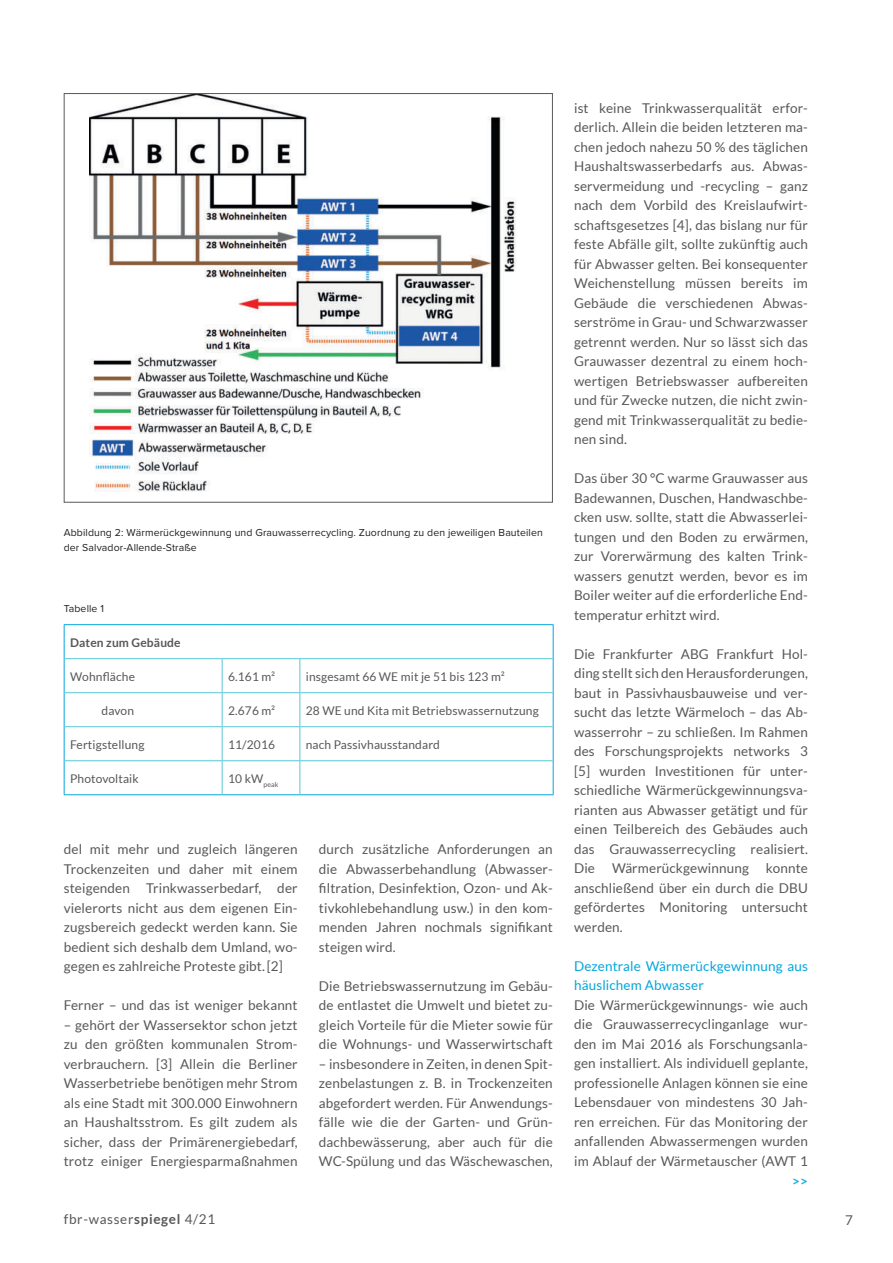
<style>
.page{position:relative;width:893px;height:1263px;background:#fff}
.page>*{position:absolute;margin:0;border:0;box-sizing:border-box;transform-origin:0 0}
.t1{font:13.5px/19.5px "Lato";letter-spacing:.01em;color:#57585a;text-align:justify}
.t2{font:13.5px/19.5px "Lato";letter-spacing:.01em;color:#05a6db}
.t3{font:13.5px "Lato";letter-spacing:.05em;color:#57585a}
.t4{font:600 13.5px "Lato";color:#05a6db}
.t5{font:12px "Lato";letter-spacing:.01em;color:#57585a}
.t6{font:700 12px "Lato";letter-spacing:.01em;color:#57585a}
.t7{font:10.5px/15px "Proxima Nova";letter-spacing:.01em;color:#231f20}
.s1{font-weight:700}
</style>
<div class="page">
<img style="left:89px;top:95px;width:427px;height:397px">
<hr style="left:64px;top:624px;width:158px;height:1px;background:#05a6db">
<hr style="left:64px;top:625px;width:1px;height:34px;background:#05a6db">
<hr style="left:222px;top:624px;width:78px;height:1px;background:#05a6db">
<hr style="left:300px;top:624px;width:254px;height:1px;background:#05a6db">
<hr style="left:553px;top:625px;width:1px;height:34px;background:#05a6db">
<hr style="left:64px;top:659px;width:1px;height:34px;background:#05a6db">
<hr style="left:553px;top:659px;width:1px;height:34px;background:#05a6db">
<hr style="left:64px;top:693px;width:1px;height:34px;background:#05a6db">
<hr style="left:553px;top:693px;width:1px;height:34px;background:#05a6db">
<hr style="left:64px;top:727px;width:1px;height:34px;background:#05a6db">
<hr style="left:553px;top:727px;width:1px;height:34px;background:#05a6db">
<hr style="left:64px;top:761px;width:1px;height:33px;background:#05a6db">
<hr style="left:553px;top:761px;width:1px;height:33px;background:#05a6db">
<hr style="left:64px;top:794px;width:158px;height:1px;background:#05a6db">
<hr style="left:222px;top:794px;width:78px;height:1px;background:#05a6db">
<hr style="left:300px;top:794px;width:254px;height:1px;background:#05a6db">
<hr style="left:65px;top:658px;width:157px;height:1px;background:#58c7d4">
<hr style="left:222px;top:658px;width:78px;height:1px;background:#58c7d4">
<hr style="left:222px;top:659px;width:1px;height:33px;background:#58c7d4">
<hr style="left:300px;top:658px;width:253px;height:1px;background:#58c7d4">
<hr style="left:299px;top:659px;width:1px;height:33px;background:#58c7d4">
<hr style="left:65px;top:692px;width:157px;height:1px;background:#58c7d4">
<hr style="left:222px;top:692px;width:78px;height:1px;background:#58c7d4">
<hr style="left:222px;top:693px;width:1px;height:33px;background:#58c7d4">
<hr style="left:300px;top:692px;width:253px;height:1px;background:#58c7d4">
<hr style="left:299px;top:693px;width:1px;height:33px;background:#58c7d4">
<hr style="left:65px;top:726px;width:157px;height:1px;background:#58c7d4">
<hr style="left:222px;top:726px;width:78px;height:1px;background:#58c7d4">
<hr style="left:222px;top:727px;width:1px;height:33px;background:#58c7d4">
<hr style="left:300px;top:726px;width:253px;height:1px;background:#58c7d4">
<hr style="left:299px;top:727px;width:1px;height:33px;background:#58c7d4">
<hr style="left:65px;top:760px;width:157px;height:1px;background:#58c7d4">
<hr style="left:222px;top:760px;width:78px;height:1px;background:#58c7d4">
<hr style="left:222px;top:761px;width:1px;height:33px;background:#58c7d4">
<hr style="left:300px;top:760px;width:253px;height:1px;background:#58c7d4">
<hr style="left:299px;top:761px;width:1px;height:33px;background:#58c7d4">
<p class="t7" style="left:64px;top:525px;width:480px">Abbildung 2: Wärmerückgewinnung und Grauwasserrecycling. Zuordnung zu den jeweiligen Bauteilen der Salvador-Allende-Straße</p>
<p class="t7" style="left:64px;top:601px;width:42px">Tabelle 1</p>
<p class="t6" style="left:70px;top:636px;width:112px">Daten zum Gebäude</p>
<p class="t5" style="left:70px;top:669px;width:66px">Wohn昀氀äche</p>
<p class="t5" style="left:228px;top:670px;width:48px">6.161 m²</p>
<p class="t5" style="left:306px;top:670px;width:200px">insgesamt 66 WE mit je 51 bis 123 m²</p>
<p class="t5" style="left:102px;top:704px;width:34px">davon</p>
<p class="t5" style="left:228px;top:704px;width:48px">2.676 m²</p>
<p class="t5" style="left:306px;top:704px;width:234px">28 WE und Kita mit Betriebswassernutzung</p>
<p class="t5" style="left:70px;top:738px;width:76px">Fertigstellung</p>
<p class="t5" style="left:228px;top:738px;width:48px">11/2016</p>
<p class="t5" style="left:306px;top:738px;width:136px">nach Passivhausstandard</p>
<p class="t5" style="left:70px;top:772px;width:70px">Photovoltaik</p>
<p class="t5" style="left:228px;top:772px;width:52px">10 kW<sub>peak</sub></p>
<p class="t1" style="left:64px;top:840px;width:235px">del mit mehr und zugleich längeren Trockenzeiten und daher mit einem steigenden Trinkwasserbedarf, der vielerorts nicht aus dem eigenen Ein&shy;zugsbereich gedeckt werden kann. Sie bedient sich deshalb dem Umland, wo&shy;gegen es zahlreiche Proteste gibt.[2]</p>
<p class="t1" style="left:64px;top:996px;width:235px">Ferner – und das ist weniger bekannt</p>
<p class="t1" style="left:64px;top:1015px;width:235px">– gehört der Wassersektor schon jetzt zu den größten kommunalen Strom&shy;verbrauchern. [3] Allein die Berliner Wasserbetriebe benötigen mehr Strom als eine Stadt mit 300.000 Einwohnern an Haushaltsstrom. Es gilt zudem als sicher, dass der Primärenergiebedarf, trotz einiger Energiesparmaßnahmen</p>
<p class="t1" style="left:319px;top:839px;width:235px">durch zusätzliche Anforderungen an die Abwasserbehandlung (Abwasser-昀椀ltration, Desinfektion, Ozon- und Ak&shy;tivkohlebehandlung usw.) in den kom&shy;menden Jahren nochmals signi昀椀kant steigen wird.</p>
<p class="t1" style="left:319px;top:976px;width:235px">Die Betriebswassernutzung im Gebäu&shy;de entlastet die Umwelt und bietet zu&shy;gleich Vorteile für die Mieter sowie für die Wohnungs- und Wasserwirtschaft</p>
<p class="t1" style="left:319px;top:1054px;width:235px">– insbesondere in Zeiten, in denen Spit&shy;zenbelastungen z. B. in Trockenzeiten abgefordert werden. Für Anwendungs&shy;fälle wie die der Garten- und Grün&shy;dachbewässerung, aber auch für die WC-Spülung und das Wäschewaschen,</p>
<p class="t1" style="left:574px;top:98px;width:235px">ist keine Trinkwasserqualität erfor&shy;derlich. Allein die beiden letzteren ma&shy;chen jedoch nahezu 50 % des täglichen Haushaltswasserbedarfs aus. Abwas&shy;servermeidung und -recycling – ganz nach dem Vorbild des Kreislaufwirt&shy;schaftsgesetzes [4], das bislang nur für feste Abfälle gilt, sollte zukünftig auch für Abwasser gelten. Bei konsequenter Weichenstellung müssen bereits im Gebäude die verschiedenen Abwas&shy;serströme in Grau- und Schwarzwasser getrennt werden. Nur so lässt sich das Grauwasser dezentral zu einem hoch&shy;wertigen Betriebswasser aufbereiten und für Zwecke nutzen, die nicht zwin&shy;gend mit Trinkwasserqualität zu bedie&shy;nen sind.</p>
<p class="t1" style="left:574px;top:469px;width:235px">Das über 30 °C warme Grauwasser aus Badewannen, Duschen, Handwaschbe&shy;cken usw. sollte, statt die Abwasserlei&shy;tungen und den Boden zu erwärmen, zur Vorerwärmung des kalten Trink&shy;wassers genutzt werden, bevor es im Boiler weiter auf die erforderliche End&shy;temperatur erhitzt wird.</p>
<p class="t1" style="left:574px;top:644px;width:235px">Die Frankfurter ABG Frankfurt Hol&shy;ding stellt sich den Herausforderungen, baut in Passivhausbauweise und ver&shy;sucht das letzte Wärmeloch – das Ab&shy;wasserrohr – zu schließen. Im Rahmen des Forschungsprojekts networks 3 [5] wurden Investitionen für unter&shy;schiedliche Wärmerückgewinnungsva&shy;rianten aus Abwasser getätigt und für einen Teilbereich des Gebäudes auch das Grauwasserrecycling realisiert.<br>Die</p>
<p class="t1" style="left:574px;top:859px;width:235px;text-indent:192px">konnte anschließend über ein durch die DBU gefördertes Monitoring untersucht werden.</p>
<p class="t2" style="left:574px;top:956px;width:235px">Dezentrale Wärmerückgewinnung aus häuslichem Abwasser</p>
<p class="t1" style="left:574px;top:995px;width:235px">Die Wärmerückgewinnungs- wie auch die Grauwasserrecyclinganlage wur&shy;den im Mai 2016 als Forschungsanla&shy;gen installiert. Als individuell geplante, professionelle Anlagen können sie eine Lebensdauer von mindestens 30 Jah&shy;ren erreichen. Für das Monitoring der anfallenden Abwassermengen wurden im Ablauf der Wärmetauscher (AWT 1</p>
<p class="t1" style="left:612px;top:859px;width:138px">Wärmerückgewinnung</p>
<p class="t4" style="left:792px;top:1173px;width:17px">&gt;&gt;</p>
<p class="t3" style="left:64px;top:1211px;width:153px">fbr-wasser<span class="s1">spiegel</span> 4/21</p>
<p class="t1" style="left:845px;top:1210px;width:9px">7</p>
</div>
